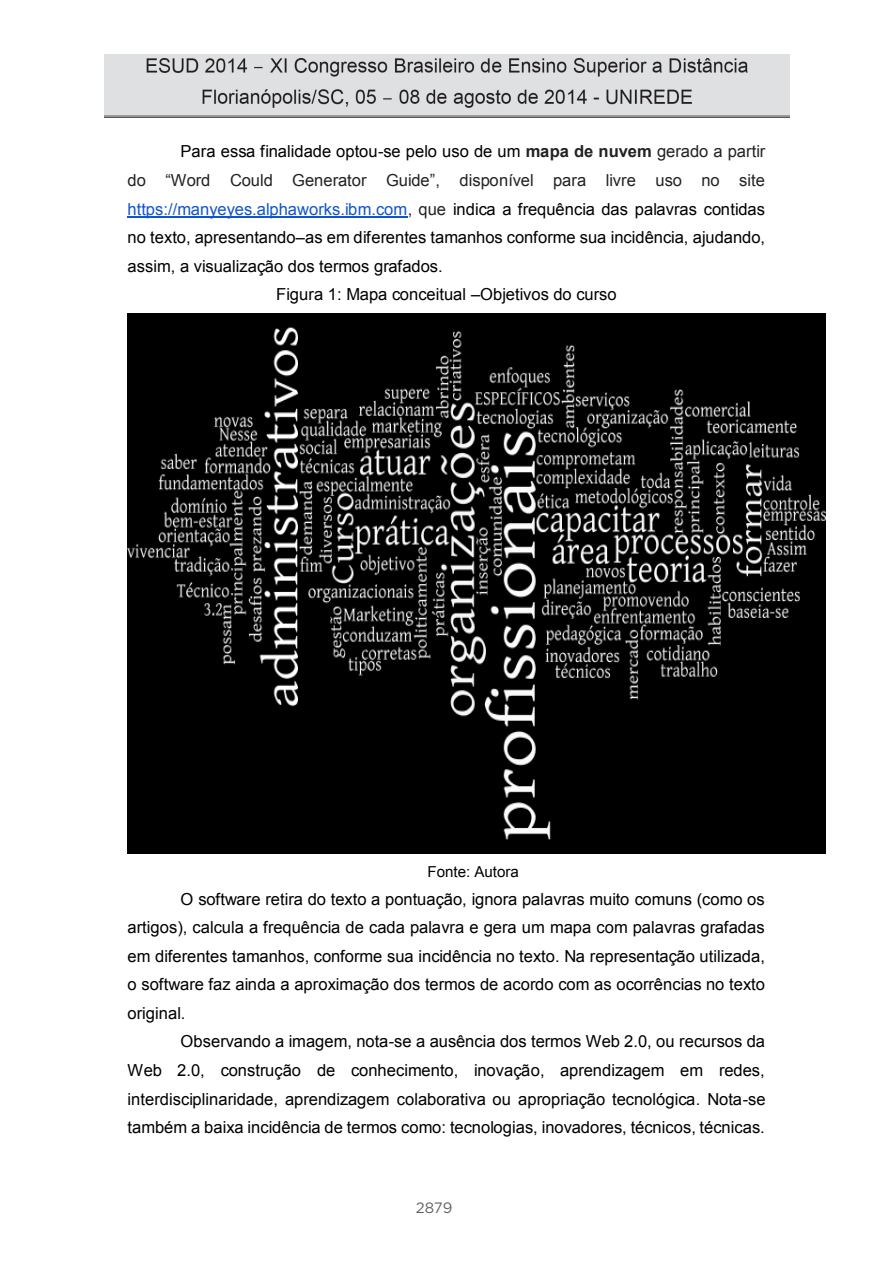
<style>
.page{position:relative;width:893px;height:1263px;background:#fff}
.page>*{position:absolute;margin:0;border:0;box-sizing:border-box;transform-origin:0 0}
.t1{font:16.5px "Arial";color:#000}
.t2{font:16.5px "Arial";letter-spacing:-.005em;color:#222}
.t3{font:15.15px "Arial";color:#000}
.t4{font:15px "Gotham";color:#636366}
.s1{font-weight:700;color:#222}
.s2{color:#222}
.s3{color:#15c}
.s4{font-style:inherit}
</style>
<div class="page">
<hr style="left:128px;top:216px;width:280px;height:1px;background:#15c">
<img style="left:127px;top:313px;width:698px;height:540px">
<img style="left:105px;top:54px;width:685px;height:63px">
<p class="t1" style="left:180px;top:141px;width:586px">Para essa finalidade optou-se pelo uso de um <span class="s1">mapa de nuvem</span> <span class="s2">gerado a partir</span></p>
<p class="t2" style="left:128px;top:169px;width:639px">do “Word Could Generator Guide”, disponível para livre uso no site</p>
<p class="t1" style="left:128px;top:198px;width:639px"><span class="s3">https://manyeyes.alphaworks.ibm.com</span><span class="s2">, que</span> indica a frequência das palavras contidas</p>
<p class="t1" style="left:128px;top:226px;width:639px">no texto, apresentando<span class="s4">–</span>as em diferentes tamanhos conforme sua incidência, ajudando,</p>
<p class="t1" style="left:128px;top:255px;width:317px">assim, a visualização dos termos grafados.</p>
<p class="t1" style="left:276px;top:283px;width:342px">Figura 1: Mapa conceitual <span class="s4">–</span>Objetivos do curso</p>
<p class="t3" style="left:428px;top:862px;width:93px">Fonte: Autora</p>
<p class="t1" style="left:180px;top:888px;width:586px">O software retira do texto a pontuação, ignora palavras muito comuns (como os</p>
<p class="t1" style="left:128px;top:917px;width:639px">artigos), calcula a frequência de cada palavra e gera um mapa com palavras grafadas</p>
<p class="t1" style="left:128px;top:945px;width:639px">em diferentes tamanhos, conforme sua incidência no texto. Na representação utilizada,</p>
<p class="t1" style="left:128px;top:974px;width:639px">o software faz ainda a aproximação dos termos de acordo com as ocorrências no texto</p>
<p class="t1" style="left:128px;top:1002px;width:59px">original.</p>
<p class="t1" style="left:180px;top:1031px;width:586px">Observando a imagem, nota-se a ausência dos termos Web 2.0, ou recursos da</p>
<p class="t1" style="left:128px;top:1059px;width:639px">Web 2.0, construção de conhecimento, inovação, aprendizagem em redes,</p>
<p class="t1" style="left:128px;top:1088px;width:640px">interdisciplinaridade, aprendizagem colaborativa ou apropriação tecnológica. Nota-se</p>
<p class="t1" style="left:128px;top:1116px;width:639px">também a baixa incidência de termos como: tecnologias, inovadores, técnicos, técnicas.</p>
<p class="t4" style="left:416px;top:1198px;width:38px">2879</p>
</div>
